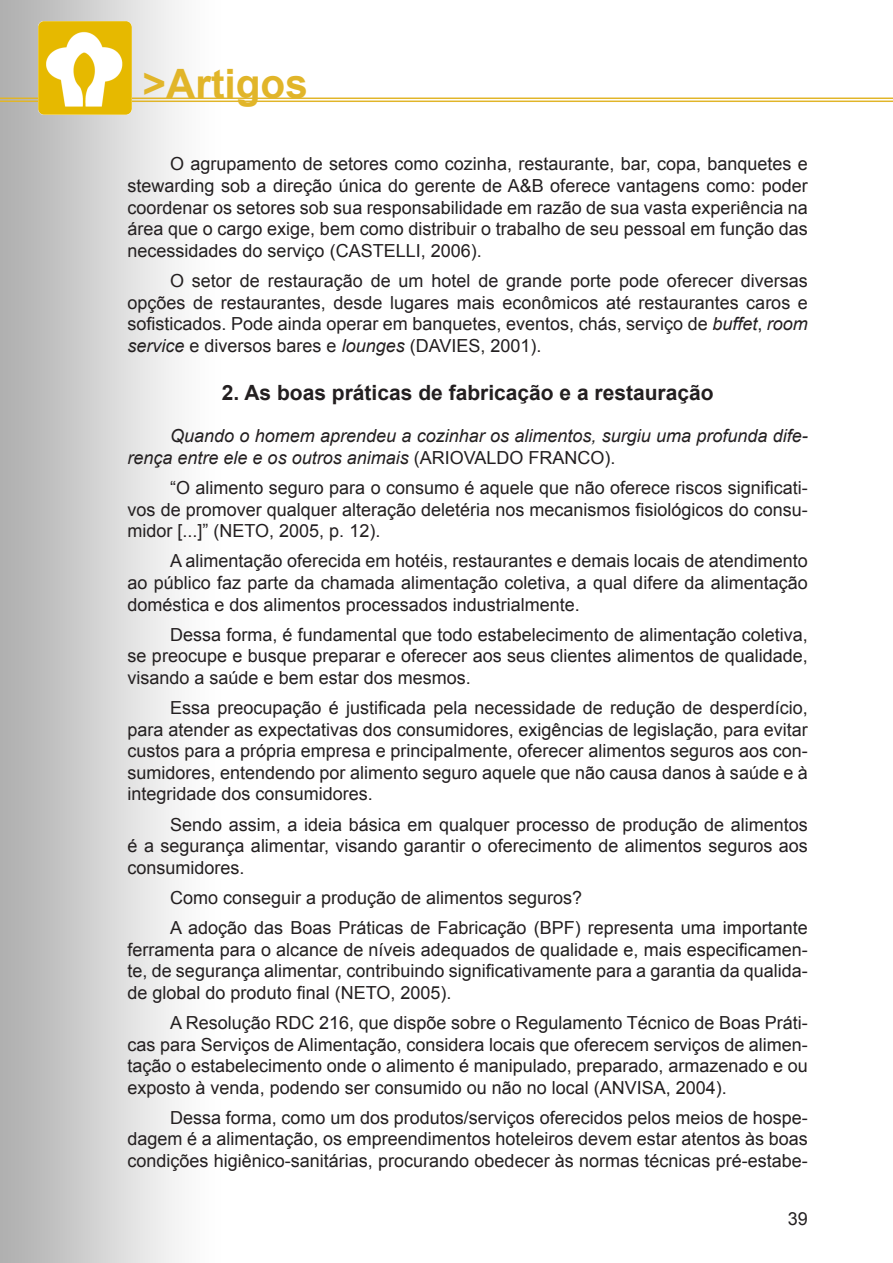
<style>
.page{position:relative;width:893px;height:1263px;background:#fff}
.page>*{position:absolute;margin:0;border:0;box-sizing:border-box;transform-origin:0 0}
.t1{font:700 40.5px "Arial";color:#e1b529}
.Meio-Subtitulo{font:700 21px "Arial";color:#231f20}
.Corpo-texto{font:18px/21.6px "Arial";color:#231f20;text-align:justify}
.Corpo-texto-2{font:italic 18px/21.6px "Arial";color:#231f20}
.s1{font-style:italic}
.s2{font-style:normal}
</style>
<div class="page">
<hr style="left:0;top:98px;width:893px;height:1px;background:#e1b529">
<hr style="left:0;top:101px;width:893px;height:1px;background:#e1b529">
<img style="left:38px;top:21px;width:94px;height:94px">
<h1 class="t1" style="left:142px;top:56px;width:167px">&gt;Artigos</h1>
<p class="Corpo-texto" style="left:128px;top:153px;width:682px;text-indent:43px">O agrupamento de setores como cozinha, restaurante, bar, copa, banquetes e stewarding sob a direção única do gerente de A&amp;B oferece vantagens como: poder coordenar os setores sob sua responsabilidade em razão de sua vasta experiência na área que o cargo exige, bem como distribuir o trabalho de seu pessoal em função das necessidades do serviço (CASTELLI, 2006).</p>
<p class="Corpo-texto" style="left:128px;top:270px;width:682px;text-indent:43px">O setor de restauração de um hotel de grande porte pode oferecer diversas opções de restaurantes, desde lugares mais econômicos até restaurantes caros e sofisticados. Pode ainda operar em banquetes, eventos, chás, serviço de <span class="s1">buffet</span>, <span class="s1">room service</span> e diversos bares e <span class="s1">lounges</span> (DAVIES, 2001).</p>
<p class="Meio-Subtitulo" style="left:222px;top:378px;width:493px">2. As boas práticas de fabricação e a restauração</p>
<p class="Corpo-texto-2" style="left:128px;top:425px;width:682px;text-indent:43px">Quando o homem aprendeu a cozinhar os alimentos, surgiu uma profunda dife&shy;rença entre ele e os outros animais <span class="s2">(ARIOVALDO FRANCO).</span></p>
<p class="Corpo-texto" style="left:128px;top:477px;width:682px;text-indent:43px">“O alimento seguro para o consumo é aquele que não oferece riscos significati&shy;vos de promover qualquer alteração deletéria nos mecanismos fisiológicos do consu&shy;midor [...]” (NETO, 2005, p. 12).</p>
<p class="Corpo-texto" style="left:128px;top:550px;width:682px;text-indent:43px">A alimentação oferecida em hotéis, restaurantes e demais locais de atendimento ao público faz parte da chamada alimentação coletiva, a qual difere da alimentação doméstica e dos alimentos processados industrialmente.</p>
<p class="Corpo-texto" style="left:128px;top:624px;width:682px;text-indent:43px">Dessa forma, é fundamental que todo estabelecimento de alimentação coletiva, se preocupe e busque preparar e oferecer aos seus clientes alimentos de qualidade, visando a saúde e bem estar dos mesmos.</p>
<p class="Corpo-texto" style="left:128px;top:697px;width:682px;text-indent:43px">Essa preocupação é justificada pela necessidade de redução de desperdício, para atender as expectativas dos consumidores, exigências de legislação, para evitar custos para a própria empresa e principalmente, oferecer alimentos seguros aos con&shy;sumidores, entendendo por alimento seguro aquele que não causa danos à saúde e à integridade dos consumidores.</p>
<p class="Corpo-texto" style="left:128px;top:814px;width:682px;text-indent:43px">Sendo assim, a ideia básica em qualquer processo de produção de alimentos é a segurança alimentar, visando garantir o oferecimento de alimentos seguros aos consumidores.</p>
<p class="Corpo-texto" style="left:170px;top:887px;width:414px">Como conseguir a produção de alimentos seguros?</p>
<p class="Corpo-texto" style="left:128px;top:917px;width:682px;text-indent:43px">A adoção das Boas Práticas de Fabricação (BPF) representa uma importante ferramenta para o alcance de níveis adequados de qualidade e, mais especificamen&shy;te, de segurança alimentar, contribuindo significativamente para a garantia da qualida&shy;de global do produto final (NETO, 2005).</p>
<p class="Corpo-texto" style="left:128px;top:1012px;width:682px;text-indent:43px">A Resolução RDC 216, que dispõe sobre o Regulamento Técnico de Boas Práti&shy;cas para Serviços de Alimentação, considera locais que oferecem serviços de alimen&shy;tação o estabelecimento onde o alimento é manipulado, preparado, armazenado e ou exposto à venda, podendo ser consumido ou não no local (ANVISA, 2004).</p>
<p class="Corpo-texto" style="left:128px;top:1107px;width:682px;text-indent:43px">Dessa forma, como um dos produtos/serviços oferecidos pelos meios de hospe&shy;dagem é a alimentação, os empreendimentos hoteleiros devem estar atentos às boas condições higiênico-sanitárias, procurando obedecer às normas técnicas pré-estabe-</p>
<p class="Corpo-texto" style="left:788px;top:1208px;width:22px">39</p>
</div>
